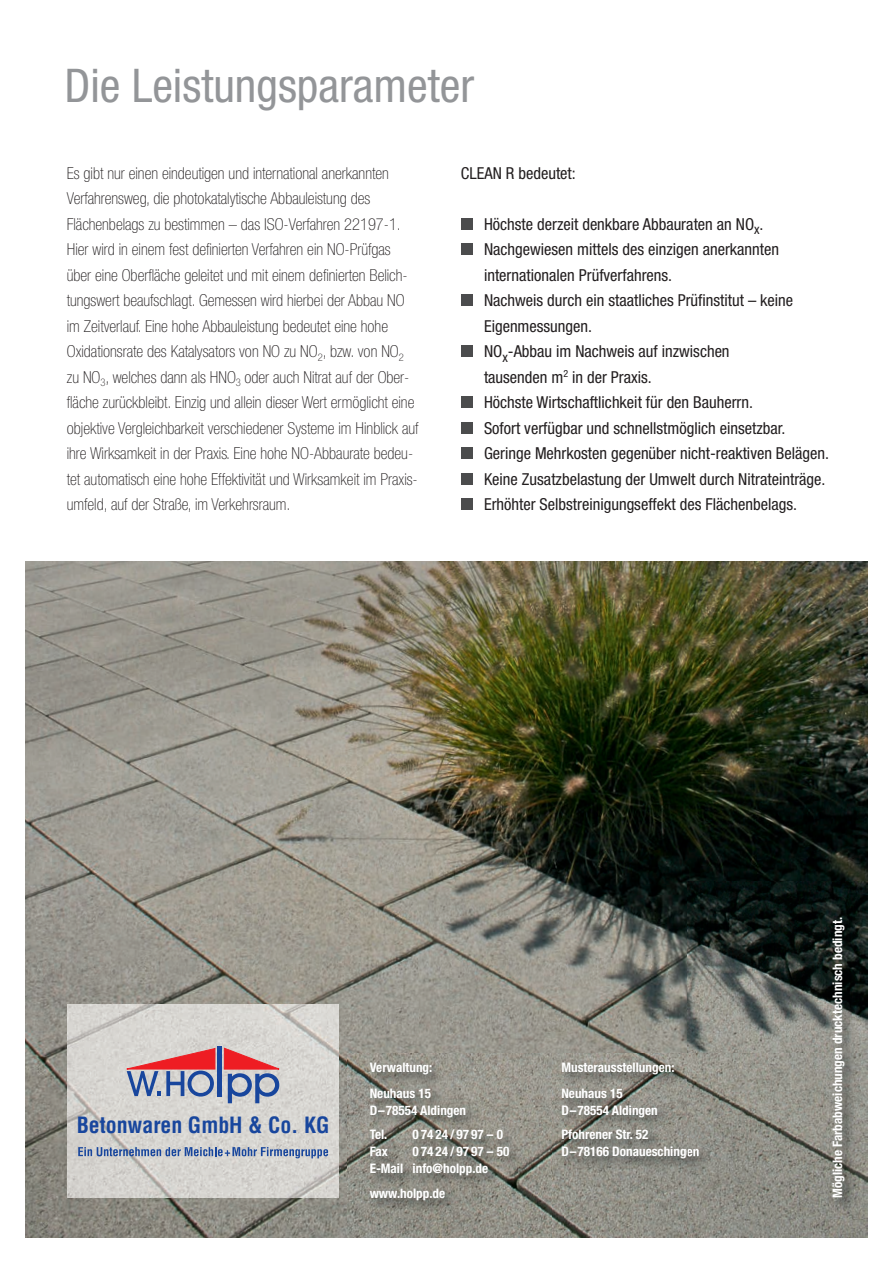
<style>
.page{position:relative;width:893px;height:1263px;background:#fff}
.page>*{position:absolute;margin:0;border:0;box-sizing:border-box;transform-origin:0 0}
.t1{font:condensed 46.5px "Helvetica Neue";color:#939598}
.t2{font:700 condensed 21.9px "Helvetica";color:#18469d}
.t3{font:100 condensed 16.5px/25.5px "Helvetica Neue";color:#231f20}
.t4{font:condensed 16.5px/25.5px "Helvetica Neue";color:#231f20}
.t5{font:700 condensed 13.2px/25.5px "Helvetica Neue";color:#fff}
</style>
<div class="page">
<div style="left:461px;top:218px;width:12px;height:12px;background:#4b4c4d"></div>
<div style="left:461px;top:243px;width:12px;height:12px;background:#4b4c4d"></div>
<div style="left:461px;top:294px;width:12px;height:12px;background:#4b4c4d"></div>
<div style="left:461px;top:345px;width:12px;height:12px;background:#4b4c4d"></div>
<div style="left:461px;top:396px;width:12px;height:12px;background:#4b4c4d"></div>
<div style="left:461px;top:422px;width:12px;height:12px;background:#4b4c4d"></div>
<div style="left:461px;top:447px;width:12px;height:12px;background:#4b4c4d"></div>
<div style="left:461px;top:473px;width:12px;height:12px;background:#4b4c4d"></div>
<div style="left:461px;top:498px;width:12px;height:12px;background:#4b4c4d"></div>
<img style="left:25px;top:561px;width:842px;height:677px">
<img style="left:67px;top:1004px;width:272px;height:194px">
<hr style="left:218px;top:1046px;width:4px;height:50px;background:#18469d">
<svg style="left:127px;top:1048px;width:88px;height:48px;background:#b78e9e"></svg>
<svg style="left:224px;top:1048px;width:55px;height:55px;background:#b38fa1"></svg>
<svg style="left:78px;top:1147px;width:250px;height:11px;background:#92a1bd"></svg>
<img style="left:348px;top:1054px;width:205px;height:184px">
<img style="left:348px;top:1053px;width:216px;height:1px">
<img style="left:688px;top:881px;width:180px;height:357px">
<img style="left:553px;top:1054px;width:135px;height:184px">
<svg style="left:688px;top:1149px;width:11px;height:7px"></svg>
<h1 class="t1" style="left:65px;top:59px;width:411px">Die Leistungsparameter</h1>
<p class="t3" style="left:67px;top:160px;width:353px">Es gibt nur einen eindeutigen und international anerkannten Verfahrensweg, die photokatalytische Abbauleistung des Flächenbelags zu bestimmen – das ISO-Verfahren 22197-1.<br>Hier wird in einem fest definierten Verfahren ein NO-Prüfgas über eine Oberfläche geleitet und mit einem definierten Belich&shy;tungswert beaufschlagt. Gemessen wird hierbei der Abbau NO im Zeitverlauf. Eine hohe Abbauleistung bedeutet eine hohe Oxidationsrate des Katalysators von NO zu NO<sub>2</sub>, bzw. von NO<sub>2 </sub>zu NO<sub>3</sub>, welches dann als HNO<sub>3</sub> oder auch Nitrat auf der Ober&shy;fläche zurückbleibt. Einzig und allein dieser Wert ermöglicht eine objektive Vergleichbarkeit verschiedener Systeme im Hinblick auf ihre Wirksamkeit in der Praxis. Eine hohe NO-Abbaurate bedeu&shy;tet automatisch eine hohe Effektivität und Wirksamkeit im Praxis&shy;umfeld, auf der Straße, im Verkehrsraum.</p>
<p class="t4" style="left:461px;top:160px;width:116px">CLEAN R bedeutet:</p>
<p class="t4" style="left:484px;top:211px;width:347px">Höchste derzeit denkbare Abbauraten an NO<sub>x</sub>.<br>Nachgewiesen mittels des einzigen anerkannten internationalen Prüfverfahrens.<br>Nachweis durch ein staatliches Prüfinstitut – keine Eigenmessungen.<br>NO<sub>x</sub>-Abbau im Nachweis auf inzwischen<br>tausenden m<sup>2</sup> in der Praxis.<br>Höchste Wirtschaftlichkeit für den Bauherrn.<br>Sofort verfügbar und schnellstmöglich einsetzbar.<br>Geringe Mehrkosten gegenüber nicht-reaktiven Belägen.<br>Keine Zusatzbelastung der Umwelt durch Nitrateinträge.<br>Erhöhter Selbstreinigungseffekt des Flächenbelags.</p>
<h2 class="t2" style="left:77px;top:1112px;width:254px">Betonwaren GmbH &amp; Co. KG</h2>
<p class="t5" style="left:370px;top:1055px;width:64px">Verwaltung:<br>Neuhaus 15</p>
<p class="t5" style="left:370px;top:1097px;width:98px;line-height:24.8px">D–78554 Aldingen<br>Tel.</p>
<p class="t5" style="left:413px;top:1122px;width:92px">07424/9797 – 0</p>
<p class="t5" style="left:370px;top:1143px;width:141px;line-height:16.8px;text-indent:43px">07424/9797 – 50<br>E-Mail info@holpp.de</p>
<p class="t5" style="left:370px;top:1180px;width:77px">www.holpp.de</p>
<p class="t5" style="left:370px;top:1138px;width:20px">Fax</p>
<p class="t5" style="left:561px;top:1055px;width:115px">Musterausstellungen:<br>Neuhaus 15</p>
<p class="t5" style="left:561px;top:1097px;width:98px;line-height:24.8px">D–78554 Aldingen<br>Pfohrener Str. 52</p>
<p class="t5" style="left:561px;top:1138px;width:139px">D–78166 Donaueschingen</p>
<p class="t5" style="left:824px;top:1198px;width:282px;rotate:-90deg">Mögliche Farbabweichungen drucktechnisch bedingt.</p>
</div>
